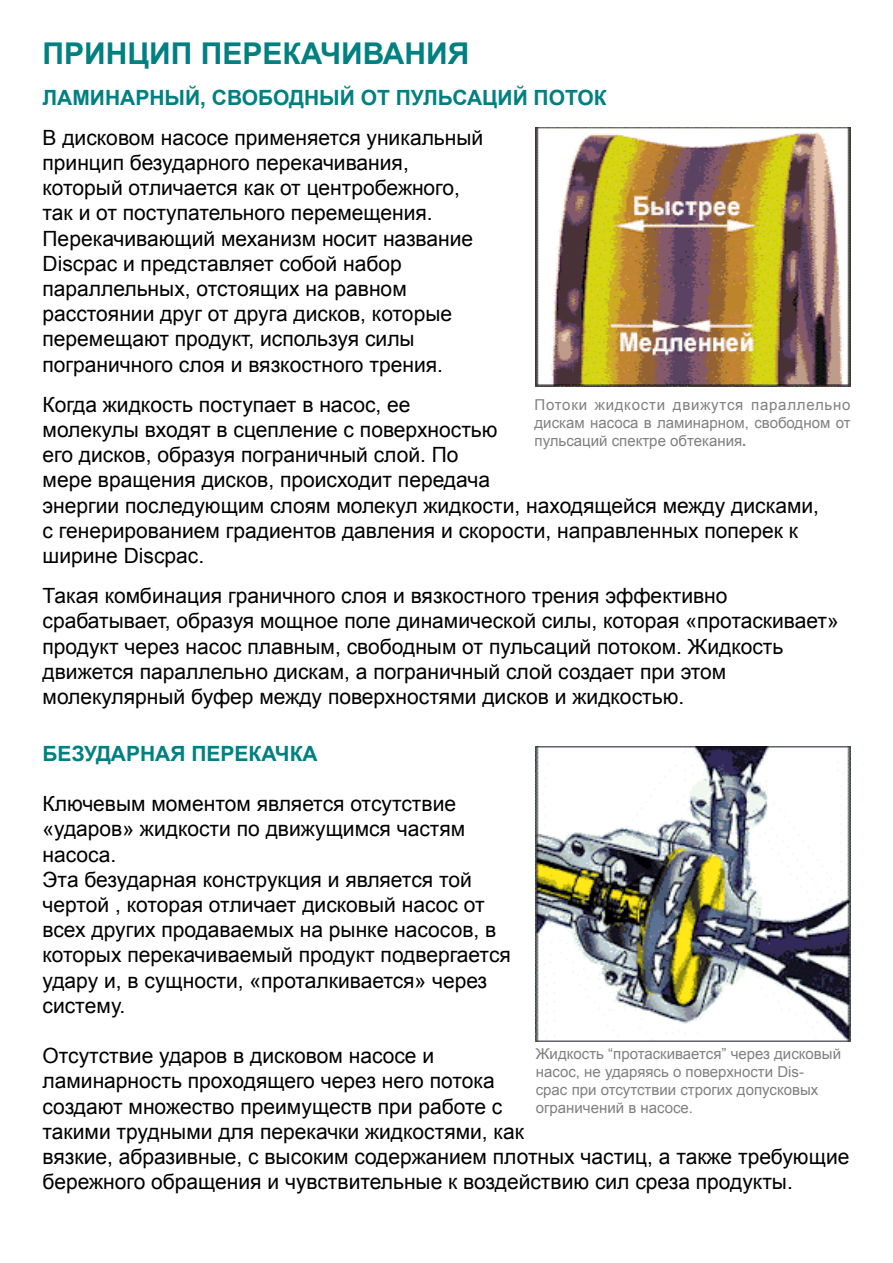
<style>
.page{position:relative;width:893px;height:1263px;background:#fff}
.page>*{position:absolute;margin:0;border:0;box-sizing:border-box;transform-origin:0 0}
.t1{font:700 30px "Arial";color:#008080}
.t2{font:21px/25.2px "Arial";color:#000}
.t3{font:700 21px "Arial";color:#008080}
.t4{font:15px/18px "Arial";color:#808080;text-align:justify}
.s1{font-weight:700}
</style>
<div class="page">
<img style="left:536px;top:128px;width:314px;height:259px">
<img style="left:536px;top:746px;width:314px;height:296px">
<h1 class="t1" style="left:43px;top:34px;width:428px">ПРИНЦИП ПЕРЕКАЧИВАНИЯ</h1>
<p class="t3" style="left:43px;top:83px;width:565px">ЛАМИНАРНЫЙ, СВОБОДНЫЙ ОТ ПУЛЬСАЦИЙ ПОТОК</p>
<p class="t2" style="left:43px;top:125px;width:442px">В дисковом насосе применяется уникальный принцип безударного перекачивания, который отличается как от центробежного, так и от поступательного перемещения.<br>Перекачивающий механизм носит название Discpac и представляет собой набор параллельных, отстоящих на равном расстоянии друг от друга дисков, которые перемещают продукт, используя силы пограничного слоя и вязкостного трения.</p>
<p class="t2" style="left:43px;top:392px;width:778px">Когда жидкость поступает в насос, ее<br>молекулы входят в сцепление с поверхностью<br>его дисков, образуя пограничный слой. По<br>мере вращения дисков, происходит передача<br>энергии последующим слоям молекул жидкости, находящейся между дисками, с генерированием градиентов давления и скорости, направленных поперек к ширине Discpac.</p>
<p class="t2" style="left:43px;top:583px;width:798px">Такая комбинация граничного слоя и вязкостного трения эффективно срабатывает, образуя мощное поле динамической силы, которая «протаскивает» продукт через насос плавным, свободным от пульсаций потоком. Жидкость движется параллельно дискам, а пограничный слой создает при этом молекулярный буфер между поверхностями дисков и жидкостью.</p>
<p class="t3" style="left:43px;top:739px;width:277px">БЕЗУДАРНАЯ ПЕРЕКАЧКА</p>
<p class="t2" style="left:43px;top:791px;width:470px">Ключевым моментом является отсутствие «ударов» жидкости по движущимся частям насоса.<br>Эта безударная конструкция и является той чертой , которая отличает дисковый насос от всех других продаваемых на рынке насосов, в которых перекачиваемый продукт подвергается удару и, в сущности, «проталкивается» через систему.</p>
<p class="t2" style="left:43px;top:1043px;width:808px">Отсутствие ударов в дисковом насосе и<br>ламинарность проходящего через него потока<br>создают множество преимуществ при работе с<br>такими трудными для перекачки жидкостями, как<br>вязкие, абразивные, с высоким содержанием плотных частиц, а также требующие бережного обращения и чувствительные к воздействию сил среза продукты.</p>
<p class="t4" style="left:534px;top:395px;width:317px">Потоки жидкости движутся параллельно дискам насоса в ламинарном, свободном от пульсаций спектре обтекания<span class="s1">.</span></p>
<p class="t4" style="left:536px;top:1045px;width:307px;text-align:left">Жидкость “протаскивается” через дисковый насос, не ударяясь о поверхности Dis-<br>cpac при отсутствии строгих допусковых ограничений в насосе.</p>
</div>
